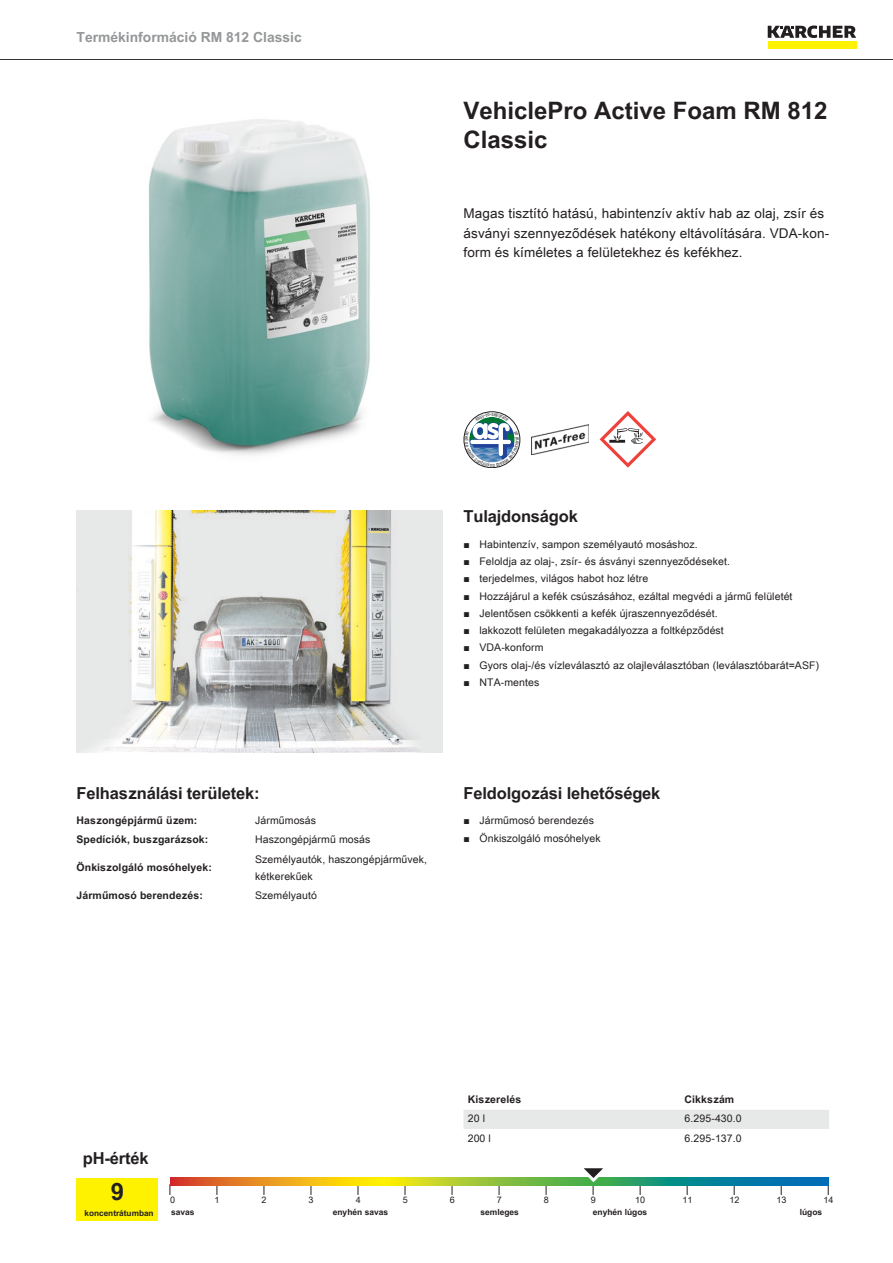
<style>
.page{position:relative;width:893px;height:1263px;background:#fff}
.page>*{position:absolute;margin:0;border:0;box-sizing:border-box;transform-origin:0 0}
.t1{font:700 24px/28.8px "Arial Unicode MS";color:#231f20}
.t2{font:700 16.5px "Arial Unicode MS";letter-spacing:-.01em;color:#231f20}
.t3{font:700 13.8px "Arial Unicode MS";color:#949698}
.t4{font:13.5px/19.5px "Arial Unicode MS";letter-spacing:.01em;color:#231f20}
.t5{font:10.5px/17.2px "Arial Unicode MS";letter-spacing:.01em;color:#231f20}
.t6{font:700 10.5px "Arial Unicode MS";letter-spacing:.01em;color:#231f20}
.t7{font:9px "Arial Unicode MS";color:#231f20}
.t8{font:700 8.4px "Arial Unicode MS";color:#231f20}
.t9{font:700 8.25px "Arial Unicode MS";color:#231f20}
.s1{font-family:"Arial"}
</style>
<div class="page">
<hr style="left:0;top:59px;width:893px;height:1px;background:#231f20">
<div style="left:768px;top:42px;width:88px;height:7px;background:#fff200"></div>
<svg style="left:768px;top:26px;width:88px;height:12px"></svg>
<img style="left:148px;top:119px;width:223px;height:336px">
<img style="left:531px;top:424px;width:57px;height:30px">
<svg style="left:600px;top:411px;width:56px;height:57px"></svg>
<img style="left:77px;top:510px;width:365px;height:243px">
<div style="left:77px;top:1178px;width:81px;height:42px;background:#fff200"></div>
<svg style="left:170px;top:1178px;width:658px;height:8px;background:#86a14c"></svg>
<svg style="left:576px;top:1168px;width:38px;height:27px"></svg>
<div style="left:463px;top:1110px;width:366px;height:19px;background:#e7e8e8"></div>
<svg style="left:464px;top:412px;width:56px;height:56px"></svg>
<h3 class="t3" style="left:77px;top:27px;width:227px">Termékinformáció RM 812 Classic</h3>
<h1 class="t1" style="left:463px;top:97px;width:366px">VehiclePro Active Foam RM 812<br>Classic</h1>
<p class="t4" style="left:463px;top:203px;width:367px">Magas tisztító hatású, habintenzív aktív hab az olaj, zsír és ásványi szennyeződések hatékony eltávolítására. VDA-kon&shy;form és kíméletes a felületekhez és kefékhez.</p>
<h2 class="t2" style="left:463px;top:504px;width:116px">Tulajdonságok</h2>
<p class="t5" style="left:463px;top:535px;width:236px"><span class="s1">■</span> Habintenzív, sampon személyautó mosáshoz.</p>
<p class="t5" style="left:463px;top:553px;width:268px"><span class="s1">■</span> Feloldja az olaj-, zsír- és ásványi szennyeződéseket.</p>
<p class="t5" style="left:463px;top:570px;width:186px"><span class="s1">■</span> terjedelmes, világos habot hoz létre</p>
<p class="t5" style="left:463px;top:587px;width:331px"><span class="s1">■</span> Hozzájárul a kefék csúszásához, ezáltal megvédi a jármű felületét</p>
<p class="t5" style="left:463px;top:604px;width:256px"><span class="s1">■</span> Jelentősen csökkenti a kefék újraszennyeződését.</p>
<p class="t5" style="left:463px;top:622px;width:262px"><span class="s1">■</span> lakkozott felületen megakadályozza a foltképződést</p>
<p class="t5" style="left:463px;top:639px;width:82px"><span class="s1">■</span> VDA-konform</p>
<p class="t5" style="left:463px;top:656px;width:357px"><span class="s1">■</span> Gyors olaj-/és vízleválasztó az olajleválasztóban (leválasztóbarát=ASF)</p>
<p class="t5" style="left:463px;top:673px;width:77px"><span class="s1">■</span> NTA-mentes</p>
<h2 class="t2" style="left:77px;top:780px;width:185px">Felhasználási területek:</h2>
<p class="t6" style="left:77px;top:812px;width:122px">Haszongépjármű üzem:</p>
<p class="t5" style="left:255px;top:811px;width:63px">Járműmosás</p>
<p class="t6" style="left:77px;top:832px;width:133px">Spedíciók, buszgarázsok:</p>
<p class="t5" style="left:255px;top:831px;width:117px">Haszongépjármű mosás</p>
<p class="t6" style="left:77px;top:860px;width:137px">Önkiszolgáló mosóhelyek:</p>
<p class="t5" style="left:255px;top:850px;width:173px">Személyautók, haszongépjárművek, kétkerekűek</p>
<p class="t6" style="left:77px;top:888px;width:128px">Járműmosó berendezés:</p>
<p class="t5" style="left:255px;top:887px;width:63px">Személyautó</p>
<h2 class="t2" style="left:463px;top:780px;width:198px">Feldolgozási lehetőségek</h2>
<p class="t5" style="left:463px;top:812px;width:132px"><span class="s1">■</span> Járműmosó berendezés</p>
<p class="t5" style="left:463px;top:829px;width:139px"><span class="s1">■</span> Önkiszolgáló mosóhelyek</p>
<p class="t6" style="left:468px;top:1092px;width:55px">Kiszerelés</p>
<p class="t6" style="left:685px;top:1092px;width:51px">Cikkszám</p>
<p class="t5" style="left:468px;top:1110px;width:19px">20 l</p>
<p class="t5" style="left:685px;top:1110px;width:59px">6.295-430.0</p>
<p class="t5" style="left:468px;top:1129px;width:25px">200 l</p>
<p class="t5" style="left:685px;top:1129px;width:59px">6.295-137.0</p>
<h2 class="t2" style="left:83px;top:1146px;width:67px">pH-érték</h2>
<h1 class="t1" style="left:111px;top:1178px;width:15px">9</h1>
<p class="t7" style="left:170px;top:1193px;width:7px">0</p>
<p class="t7" style="left:215px;top:1193px;width:7px">1</p>
<p class="t7" style="left:262px;top:1193px;width:7px">2</p>
<p class="t7" style="left:309px;top:1193px;width:7px">3</p>
<p class="t7" style="left:356px;top:1193px;width:7px">4</p>
<p class="t7" style="left:403px;top:1193px;width:7px">5</p>
<p class="t7" style="left:450px;top:1193px;width:7px">6</p>
<p class="t7" style="left:497px;top:1193px;width:7px">7</p>
<p class="t7" style="left:544px;top:1193px;width:7px">8</p>
<p class="t7" style="left:591px;top:1193px;width:7px">9</p>
<p class="t7" style="left:635px;top:1193px;width:12px">10</p>
<p class="t7" style="left:682px;top:1193px;width:12px">11</p>
<p class="t7" style="left:729px;top:1193px;width:12px">12</p>
<p class="t7" style="left:776px;top:1193px;width:12px">13</p>
<p class="t7" style="left:823px;top:1193px;width:12px">14</p>
<p class="t9" style="left:84px;top:1207px;width:71px">koncentrátumban</p>
<p class="t8" style="left:171px;top:1206px;width:25px">savas</p>
<p class="t8" style="left:333px;top:1206px;width:57px">enyhén savas</p>
<p class="t8" style="left:480px;top:1206px;width:40px">semleges</p>
<p class="t8" style="left:593px;top:1206px;width:56px">enyhén lúgos</p>
<p class="t8" style="left:800px;top:1206px;width:24px">lúgos</p>
</div>
